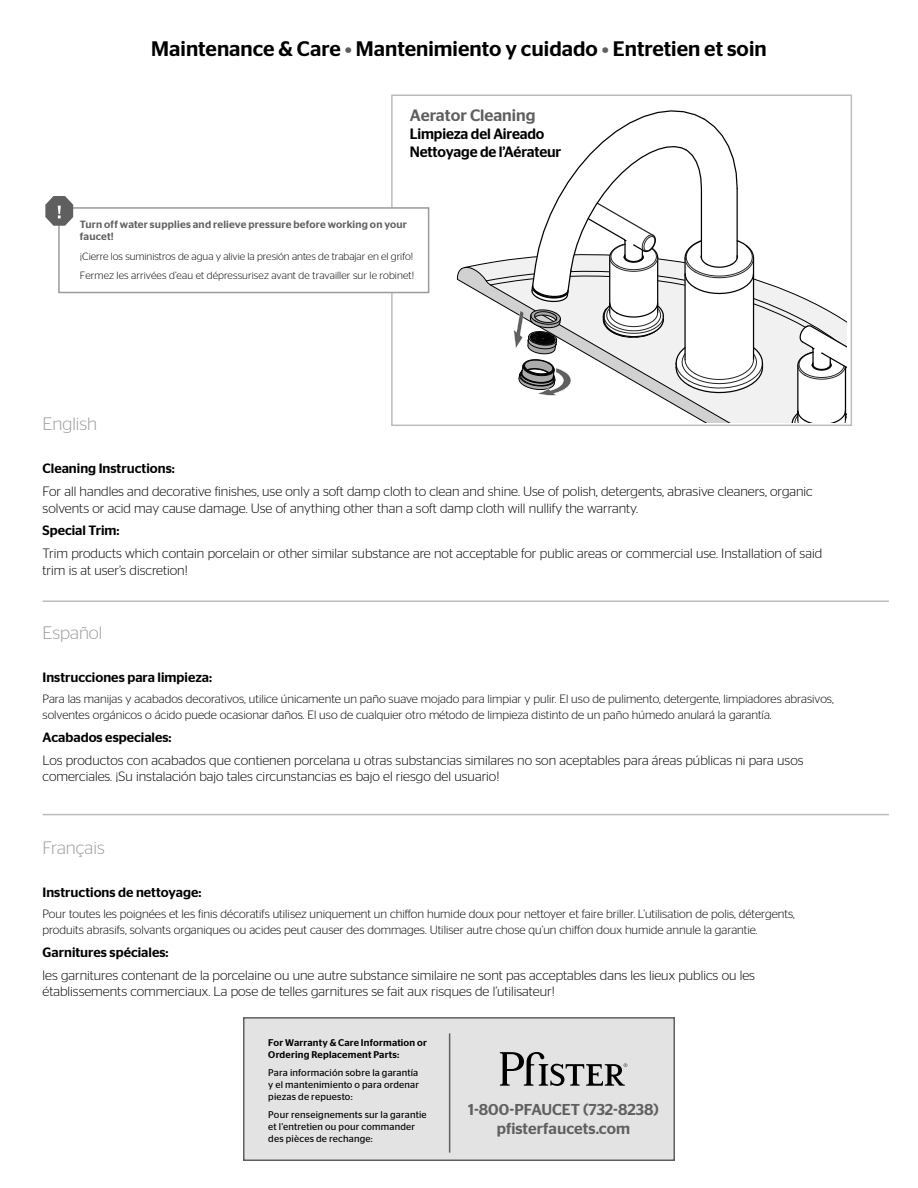
<style>
.page{position:relative;width:918px;height:1188px;background:#fff}
.page>*{position:absolute;margin:0;border:0;box-sizing:border-box;transform-origin:0 0}
.t1{font:500 21px "Stag Sans";color:#000}
.t2{font:300 18px "Stag Sans";color:#9b9b9b}
.t3{font:500 16.5px "Stag Sans";color:#5f5f5f}
.t4{font:500 15.75px "Stag Sans";color:#5f5f5f}
.t5{font:500 15px/18px "Stag Sans";letter-spacing:-.01em;color:#000}
.t6{font:300 13.5px/16.2px "Stag Sans";color:#000}
.t7{font:500 13.5px "Stag Sans";color:#000}
.t8{font:300 12px/16.2px "Stag Sans";color:#000}
.t9{font:300 10.5px "Stag Sans";letter-spacing:.005em;color:#000}
.t10{font:500 10.5px/12.6px "Stag Sans";letter-spacing:.015em;color:#5f5f5f}
.t11{font:9.75px/11.7px "Stag Sans";letter-spacing:.02em;color:#000;text-align:justify}
.t12{font:500 9.75px/11.7px "Stag Sans";letter-spacing:.02em;color:#000}
.s1{color:#5f5f5f}
</style>
<div class="page">
<hr style="left:43px;top:600px;width:846px;height:2px;background:#bcbcbc">
<hr style="left:43px;top:814px;width:846px;height:1px;background:#bcbcbc">
<div style="left:243px;top:1017px;width:432px;height:144px;background:#e3e3e3;border:2px solid #5f5f5f"></div>
<hr style="left:449px;top:1033px;width:1px;height:120px;background:#5f5f5f">
<svg style="left:500px;top:1052px;width:127px;height:34px"></svg>
<div style="left:391px;top:94px;width:461px;height:332px;border:2px solid #bcbcbc"></div>
<svg style="left:457px;top:110px;width:389px;height:315px"></svg>
<div style="left:59px;top:208px;width:370px;height:85px;background:#fff"></div>
<div style="left:58px;top:207px;width:371px;height:86px;border:2px solid #9b9b9b"></div>
<svg style="left:45px;top:196px;width:28px;height:30px"></svg>
<p class="t1" style="left:151px;top:36px;width:617px">Maintenance &amp; Care <span class="s1">•</span> Mantenimiento y cuidado <span class="s1">•</span> Entretien et soin</p>
<p class="t3" style="left:410px;top:106px;width:127px">Aerator Cleaning</p>
<p class="t5" style="left:410px;top:125px;width:153px">Limpieza del Aireado<br>Nettoyage de l’Aérateur</p>
<p class="t10" style="left:80px;top:218px;width:329px">Turn off water supplies and relieve pressure before working on your faucet!</p>
<p class="t9" style="left:80px;top:250px;width:335px">¡Cierre los suministros de agua y alivie la presión antes de trabajar en el grifo!</p>
<p class="t9" style="left:80px;top:270px;width:336px">Fermez les arrivées d’eau et dépressurisez avant de travailler sur le robinet!</p>
<p class="t2" style="left:43px;top:414px;width:56px">English</p>
<p class="t7" style="left:43px;top:461px;width:134px">Cleaning Instructions:</p>
<p class="t6" style="left:43px;top:483px;width:772px">For all handles and decorative finishes, use only a soft damp cloth to clean and shine. Use of polish, detergents, abrasive cleaners, organic solvents or acid may cause damage. Use of anything other than a soft damp cloth will nullify the warranty.</p>
<p class="t7" style="left:43px;top:523px;width:79px">Special Trim:</p>
<p class="t6" style="left:43px;top:545px;width:781px">Trim products which contain porcelain or other similar substance are not acceptable for public areas or commercial use. Installation of said trim is at user’s discretion!</p>
<p class="t2" style="left:43px;top:622px;width:61px">Español</p>
<p class="t7" style="left:43px;top:669px;width:171px">Instrucciones para limpieza:</p>
<p class="t8" style="left:43px;top:690px;width:793px">Para las manijas y acabados decorativos, utilice únicamente un paño suave mojado para limpiar y pulir. El uso de pulimento, detergente, limpiadores abrasivos, solventes orgánicos o ácido puede ocasionar daños. El uso de cualquier otro método de limpieza distinto de un paño húmedo anulará la garantía.</p>
<p class="t7" style="left:43px;top:730px;width:131px">Acabados especiales:</p>
<p class="t6" style="left:43px;top:752px;width:762px">Los productos con acabados que contienen porcelana u otras substancias similares no son aceptables para áreas públicas ni para usos comerciales. ¡Su instalación bajo tales circunstancias es bajo el riesgo del usuario!</p>
<p class="t2" style="left:43px;top:837px;width:64px">Français</p>
<p class="t7" style="left:43px;top:884px;width:161px">Instructions de nettoyage:</p>
<p class="t8" style="left:43px;top:905px;width:754px">Pour toutes les poignées et les finis décoratifs utilisez uniquement un chiffon humide doux pour nettoyer et faire briller. L’utilisation de polis, détergents, produits abrasifs, solvants organiques ou acides peut causer des dommages. Utiliser autre chose qu’un chiffon doux humide annule la garantie.</p>
<p class="t7" style="left:43px;top:945px;width:127px">Garnitures spéciales:</p>
<p class="t6" style="left:43px;top:967px;width:714px">les garnitures contenant de la porcelaine ou une autre substance similaire ne sont pas acceptables dans les lieux publics ou les établissements commerciaux. La pose de telles garnitures se fait aux risques de l’utilisateur!</p>
<p class="t12" style="left:268px;top:1037px;width:160px">For Warranty &amp; Care Information or<br>Ordering Replacement Parts:</p>
<p class="t11" style="left:268px;top:1067px;width:152px">Para información sobre la garantía y el mantenimiento o para ordenar piezas de repuesto:</p>
<p class="t11" style="left:268px;top:1109px;width:160px;text-align:left">Pour renseignements sur la garantie et l’entretien ou pour commander des pièces de rechange:</p>
<p class="t4" style="left:468px;top:1101px;width:192px">1-800-PFAUCET (732-8238)</p>
<p class="t4" style="left:497px;top:1119px;width:135px">pfisterfaucets.com</p>
</div>
